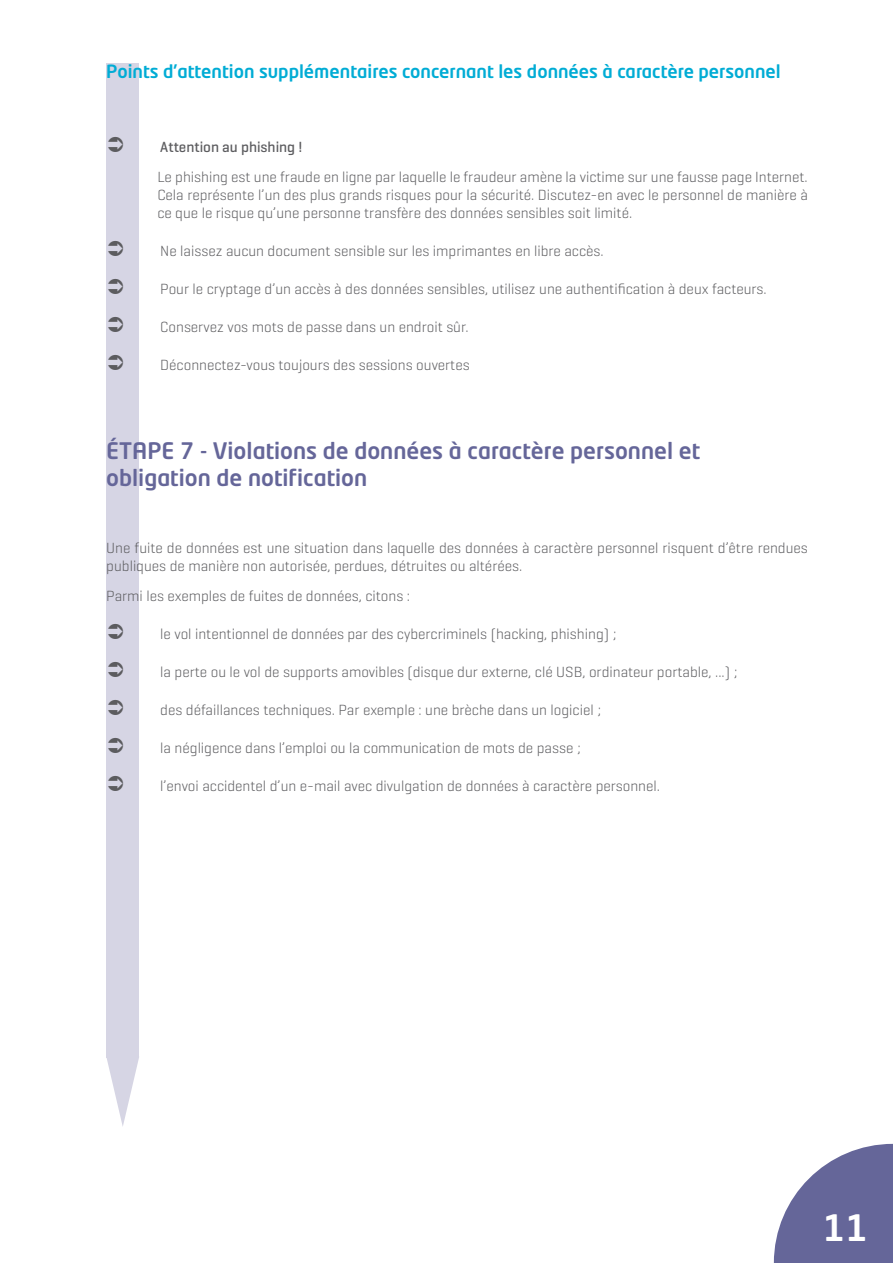
<style>
.page{position:relative;width:893px;height:1263px;background:#fff}
.page>*{position:absolute;margin:0;border:0;box-sizing:border-box;transform-origin:0 0}
.t1{font:500 36px "Neo Tech Pro";color:#fff}
.t2{font:500 22.5px/27px "Neo Tech Pro";color:#656699}
.t3{font:500 18px "Neo Tech Pro";color:#00acd5}
.t4{font:300 15px/18px "Geogrotesque";color:#5c5c5f;text-align:justify}
.t5{font:500 15px "Geogrotesque";color:#5c5c5f}
</style>
<div class="page">
<svg style="left:774px;top:1144px;width:119px;height:119px"></svg>
<svg style="left:106px;top:1058px;width:33px;height:68px"></svg>
<div style="left:106px;top:64px;width:33px;height:994px;background:#d6d5e4"></div>
<p class="t3" style="left:106px;top:60px;width:676px">Points d’attention supplémentaires concernant les données à caractère personnel</p>
<p class="t5" style="left:160px;top:137px;width:144px">Attention au phishing !</p>
<p class="t4" style="left:157px;top:168px;width:652px">Le phishing est une fraude en ligne par laquelle le fraudeur amène la victime sur une fausse page Internet.<br>Cela représente l’un des plus grands risques pour la sécurité. Discutez-en avec le personnel de manière à ce que le risque qu’une personne transfère des données sensibles soit limité.</p>
<p class="t4" style="left:160px;top:242px;width:445px">Ne laissez aucun document sensible sur les imprimantes en libre accès.</p>
<p class="t4" style="left:160px;top:280px;width:608px">Pour le cryptage d’un accès à des données sensibles, utilisez une authentification à deux facteurs.</p>
<p class="t4" style="left:160px;top:318px;width:310px">Conservez vos mots de passe dans un endroit sûr.</p>
<p class="t4" style="left:160px;top:356px;width:311px">Déconnectez-vous toujours des sessions ouvertes</p>
<h2 class="t2" style="left:106px;top:436px;width:595px">ÉTAPE 7 - Violations de données à caractère personnel et obligation de notification</h2>
<p class="t4" style="left:106px;top:538px;width:703px">Une fuite de données est une situation dans laquelle des données à caractère personnel risquent d’être rendues publiques de manière non autorisée, perdues, détruites ou altérées.</p>
<p class="t4" style="left:106px;top:587px;width:305px">Parmi les exemples de fuites de données, citons :</p>
<p class="t4" style="left:160px;top:625px;width:458px">le vol intentionnel de données par des cybercriminels (hacking, phishing) ;</p>
<p class="t4" style="left:160px;top:663px;width:579px">la perte ou le vol de supports amovibles (disque dur externe, clé USB, ordinateur portable, ...) ;</p>
<p class="t4" style="left:160px;top:701px;width:442px">des défaillances techniques. Par exemple : une brèche dans un logiciel ;</p>
<p class="t4" style="left:160px;top:738px;width:422px">la négligence dans l’emploi ou la communication de mots de passe ;</p>
<p class="t4" style="left:160px;top:776px;width:501px">l’envoi accidentel d’un e-mail avec divulgation de données à caractère personnel.</p>
<h1 class="t1" style="left:822px;top:1205px;width:47px">11</h1>
</div>
